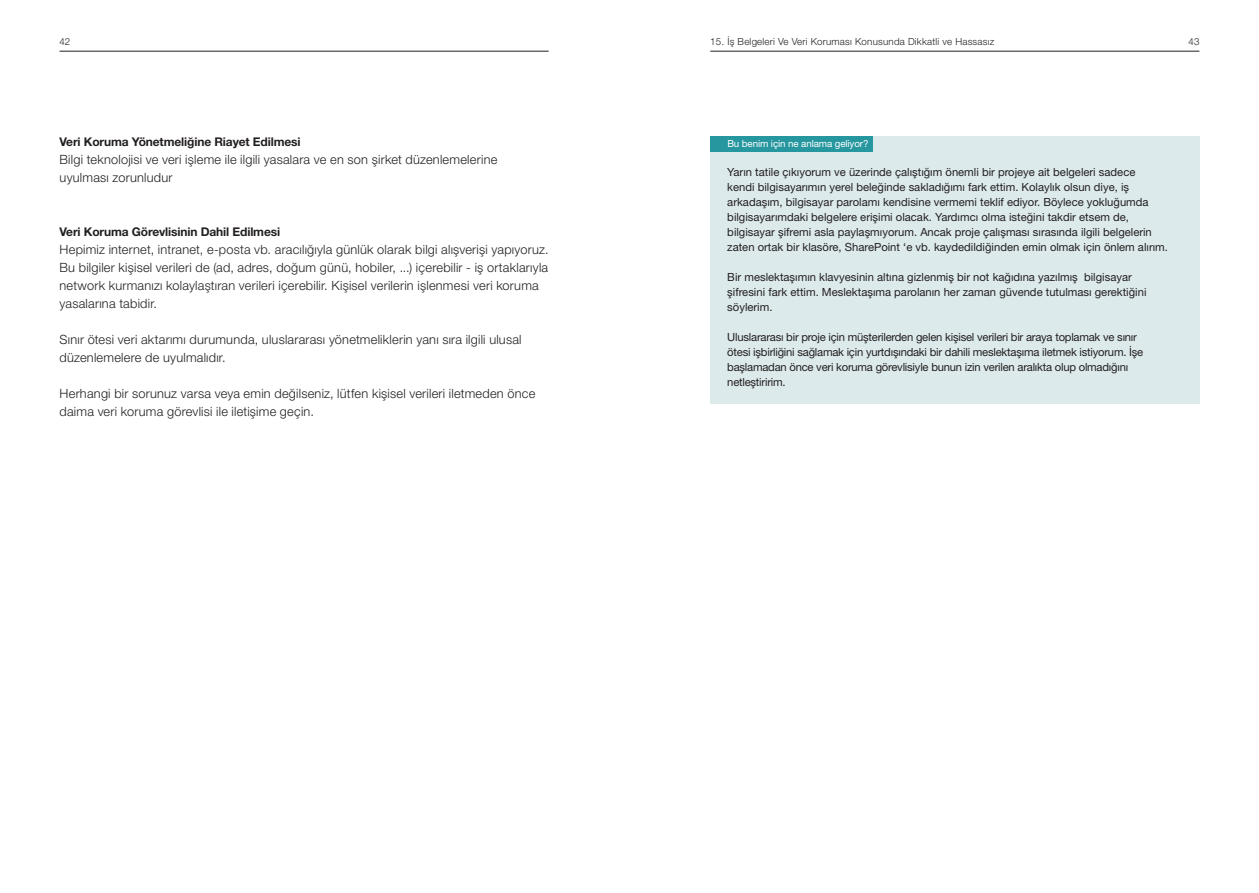
<style>
.page{position:relative;width:1259px;height:893px;background:#fff}
.page>*{position:absolute;margin:0;border:0;box-sizing:border-box;transform-origin:0 0}
.t1{font:300 12.75px/18px "Helvetica Neue LT Pro";letter-spacing:.02em;color:#231f20}
.t2{font:700 12px "Helvetica Neue LT Pro";letter-spacing:-.01em;color:#231f20}
.t3{font:11.25px/15px "Helvetica Neue LT Pro";color:#231f20}
.t4{font:11.25px/15px "Helvetica Neue LT Pro";letter-spacing:-.02em;color:#231f20}
.t5{font:300 9.75px "Helvetica Neue LT Pro";letter-spacing:.02em;color:#231f20}
.t6{font:9.75px "Helvetica Neue LT Pro";letter-spacing:-.01em;color:#fff}
.t7{font:300 9.75px "Helvetica Neue LT Std";color:#231f20}
</style>
<div class="page">
<hr style="left:710px;top:51px;width:489px;height:1px;background:#231f20">
<hr style="left:60px;top:51px;width:489px;height:1px;background:#231f20">
<div style="left:710px;top:136px;width:489px;height:267px;background:#ddeaec"></div>
<div style="left:710px;top:136px;width:162px;height:16px;background:#26969f"></div>
<p class="t5" style="left:710px;top:36px;width:285px">15. İş Belgeleri Ve Veri Koruması Konusunda Dikkatli ve Hassasız</p>
<p class="t7" style="left:60px;top:36px;width:12px">42</p>
<p class="t7" style="left:1188px;top:36px;width:12px">43</p>
<p class="t2" style="left:60px;top:134px;width:243px">Veri Koruma Yönetmeliğine Riayet Edilmesi</p>
<p class="t1" style="left:60px;top:150px;width:439px">Bilgi teknolojisi ve veri işleme ile ilgili yasalara ve en son şirket düzenlemelerine uyulması zorunludur</p>
<p class="t2" style="left:60px;top:224px;width:222px">Veri Koruma Görevlisinin Dahil Edilmesi</p>
<p class="t1" style="left:60px;top:240px;width:490px">Hepimiz internet, intranet, e-posta vb. aracılığıyla günlük olarak bilgi alışverişi yapıyoruz.<br>Bu bilgiler kişisel verileri de (ad, adres, doğum günü, hobiler, ...) içerebilir - iş ortaklarıyla network kurmanızı kolaylaştıran verileri içerebilir. Kişisel verilerin işlenmesi veri koruma yasalarına tabidir.</p>
<p class="t1" style="left:60px;top:330px;width:463px">Sınır ötesi veri aktarımı durumunda, uluslararası yönetmeliklerin yanı sıra ilgili ulusal düzenlemelere de uyulmalıdır.</p>
<p class="t1" style="left:60px;top:384px;width:477px">Herhangi bir sorunuz varsa veya emin değilseniz, lütfen kişisel verileri iletmeden önce daima veri koruma görevlisi ile iletişime geçin.</p>
<p class="t6" style="left:727px;top:138px;width:143px">Bu benim için ne anlama geliyor?</p>
<p class="t3" style="left:727px;top:164px;width:442px">Yarın tatile çıkıyorum ve üzerinde çalıştığım önemli bir projeye ait belgeleri sadece<br>kendi bilgisayarımın yerel beleğinde sakladığımı fark ettim. Kolaylık olsun diye, iş arkadaşım, bilgisayar parolamı kendisine vermemi teklif ediyor. Böylece yokluğumda bilgisayarımdaki belgelere erişimi olacak. Yardımcı olma isteğini takdir etsem de, bilgisayar şifremi asla paylaşmıyorum. Ancak proje çalışması sırasında ilgili belgelerin zaten ortak bir klasöre, SharePoint ‘e vb. kaydedildiğinden emin olmak için önlem alırım.</p>
<p class="t3" style="left:727px;top:269px;width:421px">Bir meslektaşımın klavyesinin altına gizlenmiş bir not kağıdına yazılmış bilgisayar şifresini fark ettim. Meslektaşıma parolanın her zaman güvende tutulması gerektiğini söylerim.</p>
<p class="t4" style="left:727px;top:329px;width:417px">Uluslararası bir proje için müşterilerden gelen kişisel verileri bir araya toplamak ve sınır ötesi işbirliğini sağlamak için yurtdışındaki bir dahili meslektaşıma iletmek istiyorum. İşe başlamadan önce veri koruma görevlisiyle bunun izin verilen aralıkta olup olmadığını netleştiririm.</p>
</div>
